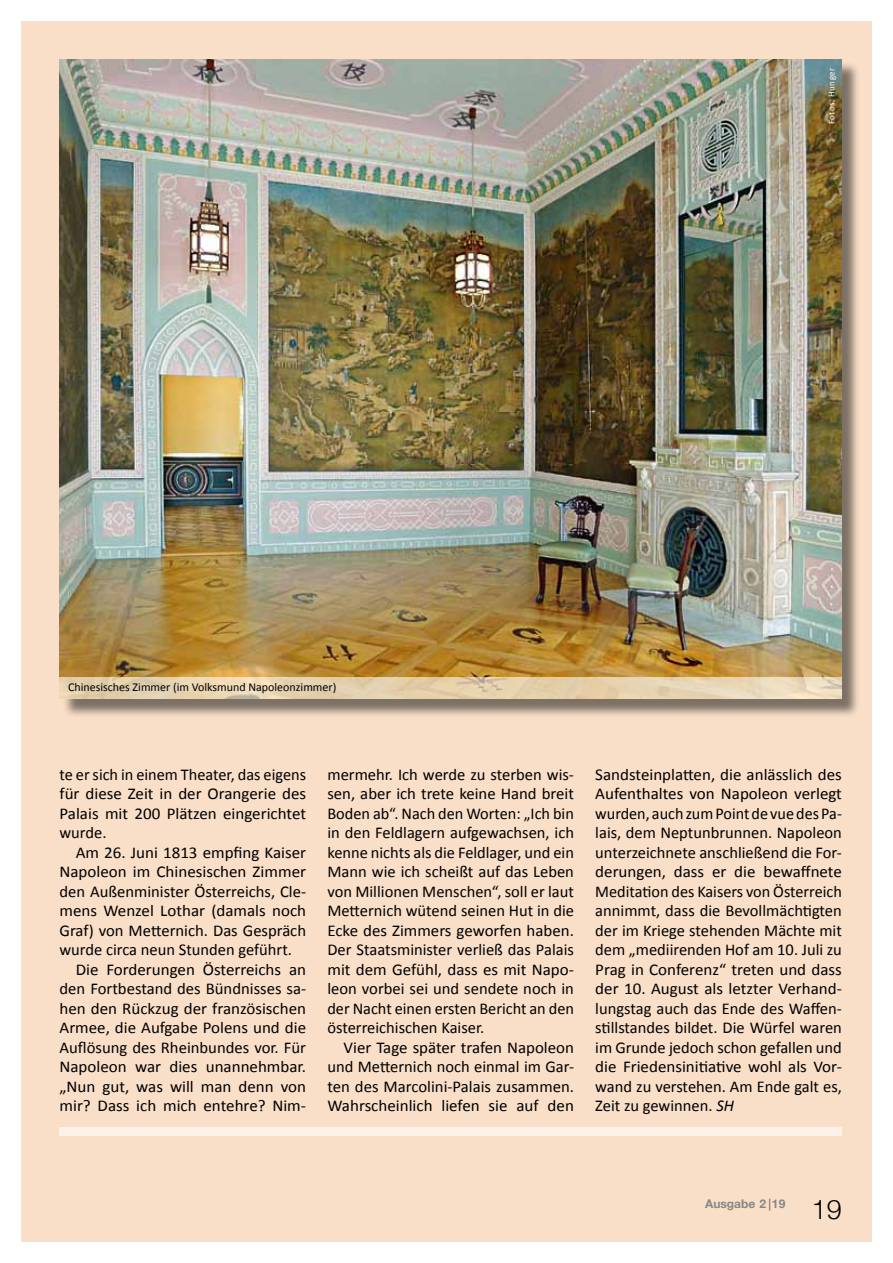
<style>
.page{position:relative;width:893px;height:1263px;background:#fff}
.page>*{position:absolute;margin:0;border:0;box-sizing:border-box;transform-origin:0 0}
.t1{font:300 27px "Helvetica Neue";color:#000}
.t2{font:16.5px/19.5px "Calibri";color:#000;text-align:justify}
.t3{font:12px "Calibri";color:#000}
.t4{font:700 12px "Helvetica Neue";color:#868786}
.t5{font:9px "Calibri";letter-spacing:.05em;color:#fff}
.s1{font-style:italic}
</style>
<div class="page">
<div style="left:21px;top:21px;width:851px;height:1221px;background:#f9dfc8"></div>
<div style="left:62px;top:62px;width:798px;height:656px;background:#000;opacity:.5"></div>
<img style="left:60px;top:59px;width:782px;height:618px">
<div style="left:60px;top:1128px;width:782px;height:8px;background:#fcf2e9"></div>
<svg style="left:60px;top:677px;width:782px;height:22px;fill:#e5d3b0"></svg>
<p class="t5" style="left:826px;top:124px;width:58px;rotate:-90deg">Fotos: Hunger</p>
<p class="t3" style="left:68px;top:680px;width:270px">Chinesisches Zimmer (im Volksmund Napoleonzimmer)</p>
<p class="t2" style="left:60px;top:764px;width:248px">te er sich in einem Theater, das eigens für diese Zeit in der Orangerie des Palais mit 200 Plätzen eingerichtet wurde.</p>
<p class="t2" style="left:76px;top:842px;width:232px">Am 26. Juni 1813 empfing Kaiser</p>
<p class="t2" style="left:60px;top:861px;width:248px">Napoleon im Chinesischen Zimmer</p>
<p class="t2" style="left:60px;top:881px;width:248px">den Außenminister Österreichs, Cle-</p>
<p class="t2" style="left:60px;top:900px;width:248px">mens Wenzel Lothar (damals noch</p>
<p class="t2" style="left:60px;top:920px;width:248px">Graf) von Metternich. Das Gespräch</p>
<p class="t2" style="left:60px;top:939px;width:234px">wurde circa neun Stunden geführt.</p>
<p class="t2" style="left:76px;top:959px;width:232px">Die Forderungen Österreichs an</p>
<p class="t2" style="left:60px;top:978px;width:248px">den Fortbestand des Bündnisses sa-</p>
<p class="t2" style="left:60px;top:998px;width:248px">hen den Rückzug der französischen</p>
<p class="t2" style="left:60px;top:1017px;width:248px">Armee, die Aufgabe Polens und die</p>
<p class="t2" style="left:60px;top:1037px;width:248px">Auflösung des Rheinbundes vor. Für</p>
<p class="t2" style="left:60px;top:1056px;width:248px">Napoleon war dies unannehmbar.</p>
<p class="t2" style="left:60px;top:1076px;width:248px">„Nun gut, was will man denn von</p>
<p class="t2" style="left:60px;top:1095px;width:248px">mir? Dass ich mich entehre? Nim-</p>
<p class="t2" style="left:327px;top:764px;width:248px">mermehr. Ich werde zu sterben wis&shy;sen, aber ich trete keine Hand breit Boden ab“. Nach den Worten: „Ich bin in den Feldlagern aufgewachsen, ich kenne nichts als die Feldlager, und ein Mann wie ich scheißt auf das Leben von Millionen Menschen“, soll er laut Metternich wütend seinen Hut in die Ecke des Zimmers geworfen haben.<br>Der Staatsminister verließ das Palais mit dem Gefühl, dass es mit Napo&shy;leon vorbei sei und sendete noch in der Nacht einen ersten Bericht an den österreichischen Kaiser.</p>
<p class="t2" style="left:327px;top:1037px;width:248px;text-indent:16px">Vier Tage später trafen Napoleon und Metternich noch einmal im Gar&shy;ten des Marcolini-Palais zusammen.<br>Wahrscheinlich liefen sie auf den</p>
<p class="t2" style="left:595px;top:764px;width:248px">Sandsteinplatten, die anlässlich des Aufenthaltes von Napoleon verlegt wurden, auch zum Point de vue des Pa&shy;lais, dem Neptunbrunnen. Napoleon unterzeichnete anschließend die For&shy;derungen, dass er die bewaffnete Meditation des Kaisers von Österreich annimmt, dass die Bevollmächtigten der im Kriege stehenden Mächte mit dem „mediirenden Hof am 10. Juli zu Prag in Conferenz“ treten und dass der 10. August als letzter Verhand&shy;lungstag auch das Ende des Waffen&shy;stillstandes bildet. Die Würfel waren im Grunde jedoch schon gefallen und die Friedensinitiative wohl als Vor&shy;wand zu verstehen. Am Ende galt es, Zeit zu gewinnen. <span class="s1">SH</span></p>
<p class="t4" style="left:705px;top:1195px;width:82px">Ausgabe 2 |19</p>
<h1 class="t1" style="left:812px;top:1187px;width:32px">19</h1>
</div>
